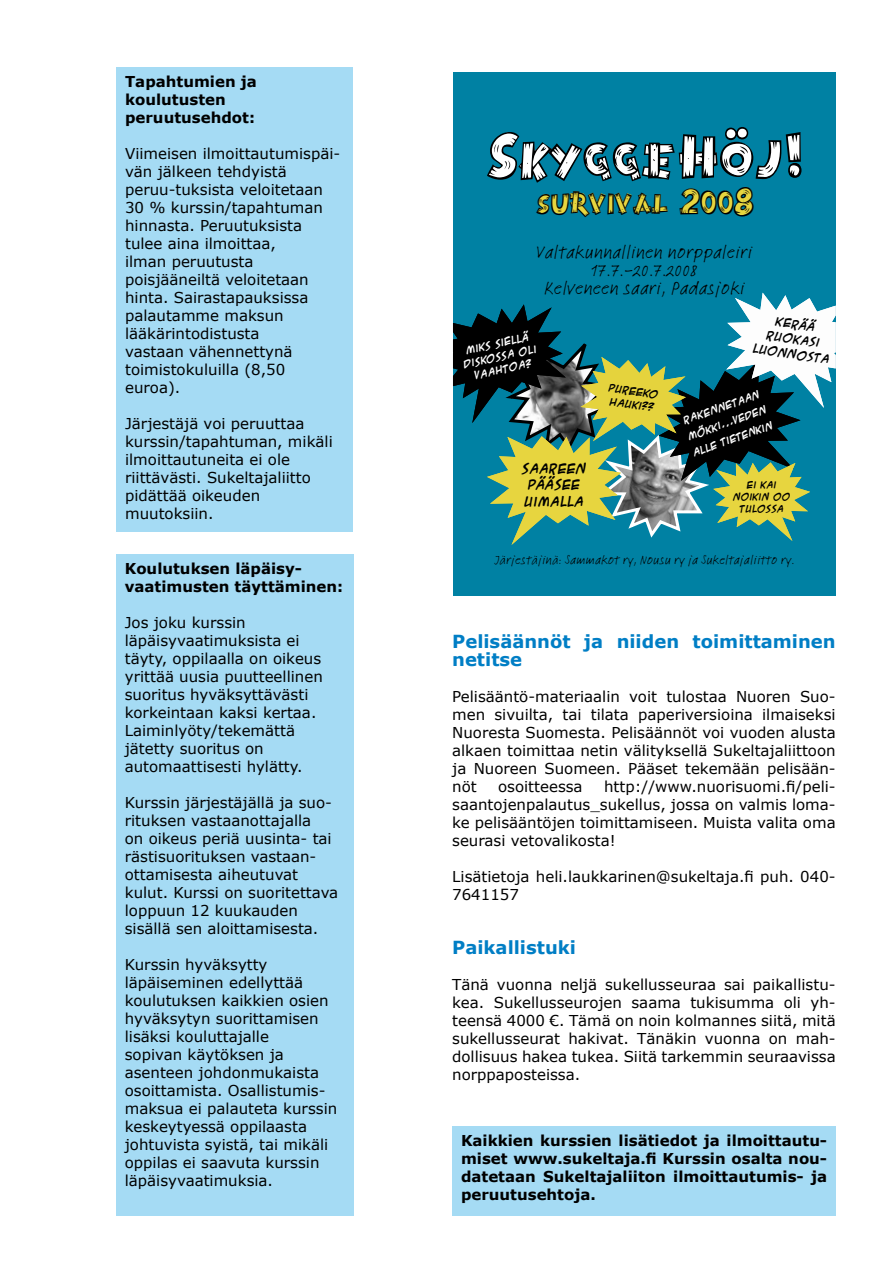
<style>
.page{position:relative;width:893px;height:1263px;background:#fff}
.page>*{position:absolute;margin:0;border:0;box-sizing:border-box;transform-origin:0 0}
.t1{font:82.5px "Burnstown Dam";color:#000}
.t2{font:45px "Burnstown Dam";color:#000}
.t3{font:19.5px/18px "Linotype Feltpen";letter-spacing:.01em;color:#000;text-align:center}
.t4{font:700 18px/18px "Verdana";color:#007ec5}
.t5{font:15px/18px "Verdana";color:#000}
.t6{font:700 15px/18px "Verdana";color:#000}
.t7{font:13.5px "Linotype Feltpen";letter-spacing:.01em;color:#000}
.t8{font:700 11.7px/16.8px "ACME Secret Agent";color:#000;text-align:center}
.t9{font:700 10.5px/15px "ACME Secret Agent";color:#000;text-align:center}
.t10{font:700 9.3px/13.2px "ACME Secret Agent";color:#fff;text-align:center}
.t11{font:700 9.3px/13.2px "ACME Secret Agent";color:#000}
.t12{font:700 9px/16.8px "ACME Secret Agent";color:#fff}
.t13{font:700 8.55px/12.1px "ACME Secret Agent";color:#000;text-align:center}
</style>
<div class="page">
<div style="left:117px;top:67px;width:236px;height:465px;background:#a5dbf4"></div>
<div style="left:116px;top:554px;width:237px;height:661px;background:#a5dbf4"></div>
<div style="left:452px;top:1126px;width:384px;height:89px;background:#a5dbf4"></div>
<div style="left:453px;top:73px;width:383px;height:523px;background:#0081a3"></div>
<svg style="left:453px;top:304px;width:357px;height:241px"></svg>
<img style="left:726px;top:293px;width:110px;height:115px">
<svg style="left:537px;top:192px;width:131px;height:25px"></svg>
<svg style="left:680px;top:188px;width:73px;height:27px"></svg>
<svg style="left:488px;top:132px;width:186px;height:50px"></svg>
<svg style="left:787px;top:133px;width:13px;height:43px"></svg>
<svg style="left:680px;top:128px;width:101px;height:50px"></svg>
<p class="t6" style="left:125px;top:72px;width:133px">Tapahtumien ja koulutusten peruutusehdot:</p>
<p class="t5" style="left:125px;top:144px;width:217px">Viimeisen ilmoittautumispäi&shy;vän jälkeen tehdyistä peruu-tuksista veloitetaan<br>30 % kurssin/tapahtuman hinnasta. Peruutuksista tulee aina ilmoittaa,<br>ilman peruutusta poisjääneiltä veloitetaan hinta. Sairastapauksissa palautamme maksun lääkärintodistusta<br>vastaan vähennettynä toimistokuluilla (8,50 euroa).</p>
<p class="t5" style="left:125px;top:414px;width:209px">Järjestäjä voi peruuttaa kurssin/tapahtuman, mikäli ilmoittautuneita ei ole riittävästi. Sukeltajaliitto pidättää oikeuden muutoksiin.</p>
<p class="t6" style="left:125px;top:559px;width:220px">Koulutuksen läpäisy&shy;vaatimusten täyttäminen:</p>
<p class="t5" style="left:125px;top:613px;width:200px">Jos joku kurssin läpäisyvaatimuksista ei täyty, oppilaalla on oikeus yrittää uusia puutteellinen suoritus hyväksyttävästi korkeintaan kaksi kertaa.<br>Laiminlyöty/tekemättä jätetty suoritus on automaattisesti hylätty.</p>
<p class="t5" style="left:125px;top:793px;width:215px">Kurssin järjestäjällä ja suo&shy;rituksen vastaanottajalla<br>on oikeus periä uusinta- tai rästisuorituksen vastaan&shy;ottamisesta aiheutuvat kulut. Kurssi on suoritettava loppuun 12 kuukauden sisällä sen aloittamisesta.</p>
<p class="t5" style="left:125px;top:955px;width:214px">Kurssin hyväksytty läpäiseminen edellyttää koulutuksen kaikkien osien hyväksytyn suorittamisen lisäksi kouluttajalle<br>sopivan käytöksen ja asenteen johdonmukaista osoittamista. Osallistumis&shy;maksua ei palauteta kurssin keskeytyessä oppilaasta johtuvista syistä, tai mikäli oppilas ei saavuta kurssin läpäisyvaatimuksia.</p>
<h1 class="t1" style="left:487px;top:109px;width:316px">SkyggeHöj!</h1>
<h2 class="t2" style="left:535px;top:176px;width:220px">survival 2008</h2>
<h3 class="t3" style="left:536px;top:242px;width:218px">Valtakunnallinen norppaleiri<br>17.7.-20.7.2008<br>Kelveneen saari, Padasjoki</h3>
<p class="t10" style="left:459px;top:345px;width:76px;rotate:-13deg">MIKS SIELLÄ<br>DISKOSSA OLI<br>VAAHTOA?</p>
<p class="t8" style="left:522px;top:459px;width:66px">SAAREEN<br>PÄÄSEE<br>UIMALLA</p>
<p class="t11" style="left:610px;top:381px;width:52px;rotate:8deg">PUREEKO<br>HAUKI??</p>
<p class="t9" style="left:758px;top:311px;width:79px;rotate:8deg">KERÄÄ<br>RUOKASI<br>LUONNOSTA</p>
<p class="t12" style="left:679px;top:412px;width:86px;rotate:-19deg">RAKENNETAAN<br>MÖKKI...VEDEN<br>ALLE TIETENKIN</p>
<p class="t13" style="left:733px;top:478px;width:59px">EI KAI<br>NOIKIN OO<br>TULOSSA</p>
<p class="t7" style="left:494px;top:551px;width:302px">Järjestäjinä: Sammakot ry, Nousu ry ja Sukeltajaliitto ry.</p>
<p class="t4" style="left:452px;top:632px;width:385px">Pelisäännöt ja niiden toimittaminen netitse</p>
<p class="t5" style="left:452px;top:687px;width:385px;text-align:justify">Pelisääntö-materiaalin voit tulostaa Nuoren Suo&shy;men sivuilta, tai tilata paperiversioina ilmaiseksi Nuoresta Suomesta. Pelisäännöt voi vuoden alusta alkaen toimittaa netin välityksellä Sukeltajaliittoon ja Nuoreen Suomeen. Pääset tekemään pelisään&shy;nöt</p>
<p class="t5" style="left:452px;top:777px;width:385px;text-align:justify;text-indent:152px">http://www.nuorisuomi.fi/peli&shy;saantojenpalautus_sukellus, jossa on valmis loma&shy;ke pelisääntöjen toimittamiseen. Muista valita oma seurasi vetovalikosta!</p>
<p class="t5" style="left:452px;top:867px;width:385px">Lisätietoja heli.laukkarinen@sukeltaja.fi puh. 040-<br>7641157</p>
<p class="t5" style="left:498px;top:777px;width:86px">osoitteessa</p>
<p class="t4" style="left:452px;top:938px;width:125px">Paikallistuki</p>
<p class="t5" style="left:452px;top:975px;width:385px;text-align:justify">Tänä vuonna neljä sukellusseuraa sai paikallistu&shy;kea. Sukellusseurojen saama tukisumma oli yh&shy;teensä 4000 €. Tämä on noin kolmannes siitä, mitä sukellusseurat hakivat. Tänäkin vuonna on mah&shy;dollisuus hakea tukea. Siitä tarkemmin seuraavissa norppaposteissa.</p>
<p class="t6" style="left:461px;top:1131px;width:368px;text-align:justify">Kaikkien kurssien lisätiedot ja ilmoittautu&shy;miset www.sukeltaja.fi Kurssin osalta nou&shy;datetaan Sukeltajaliiton ilmoittautumis- ja peruutusehtoja.</p>
</div>
